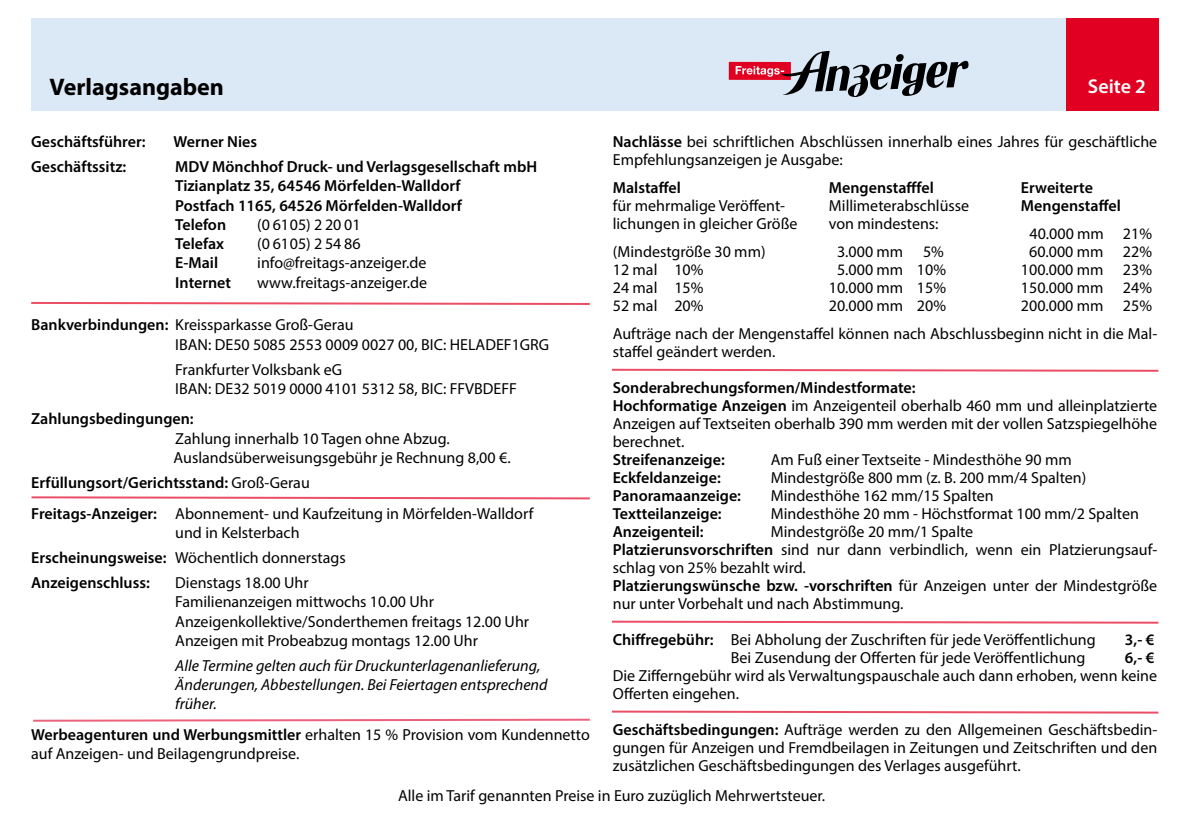
<style>
.page{position:relative;width:1191px;height:834px;background:#fff}
.page>*{position:absolute;margin:0;border:0;box-sizing:border-box;transform-origin:0 0}
.t1{font:700 24px "Myriad Pro";color:#000}
.t2{font:600 20px "Myriad Pro";color:#fff}
.t3{font:16px/18px "Myriad Pro";color:#000}
.t4{font:600 16px/19.2px "Myriad Pro";color:#000}
.t5{font:italic 16px/19.2px "Myriad Pro";color:#000}
.s1{font-weight:600}
.s2{font-weight:600;color:#fff}
.s3{color:#fff}
</style>
<div class="page">
<div style="left:31px;top:18px;width:1035px;height:93px;background:#dbe8f5"></div>
<div style="left:729px;top:62px;width:62px;height:18px;background:#e20022"></div>
<svg style="left:735px;top:51px;width:233px;height:46px"></svg>
<div style="left:1066px;top:18px;width:92px;height:93px;background:#e20022"></div>
<svg style="left:31px;top:301px;width:559px;height:4px"></svg>
<svg style="left:31px;top:496px;width:559px;height:4px"></svg>
<svg style="left:33px;top:718px;width:557px;height:4px"></svg>
<svg style="left:612px;top:368px;width:547px;height:4px"></svg>
<svg style="left:612px;top:620px;width:547px;height:4px"></svg>
<svg style="left:612px;top:710px;width:547px;height:4px"></svg>
<h1 class="t1" style="left:50px;top:71px;width:176px">Verlagsangaben</h1>
<p class="t2" style="left:1088px;top:74px;width:60px">Seite 2</p>
<p class="t4" style="left:31px;top:132px;width:116px">Geschäftsführer:</p>
<p class="t4" style="left:174px;top:132px;width:85px">Werner Nies</p>
<p class="t4" style="left:31px;top:157px;width:97px">Geschäftssitz:</p>
<p class="t4" style="left:175px;top:157px;width:363px">MDV Mönchhof Druck- und Verlagsgesellschaft mbH Tizianplatz 35, 64546 Mörfelden-Walldorf<br>Postfach 1165, 64526 Mörfelden-Walldorf<br>Telefon</p>
<p class="t3" style="left:257px;top:215px;width:105px">(0 6105) 2 20 01</p>
<p class="t4" style="left:175px;top:234px;width:50px">Telefax</p>
<p class="t3" style="left:257px;top:234px;width:105px">(0 6105) 2 54 86</p>
<p class="t4" style="left:175px;top:253px;width:44px">E-Mail</p>
<p class="t3" style="left:257px;top:254px;width:171px">info@freitags-anzeiger.de</p>
<p class="t4" style="left:175px;top:272px;width:57px">Internet</p>
<p class="t3" style="left:257px;top:273px;width:171px">www.freitags-anzeiger.de</p>
<p class="t3" style="left:175px;top:315px;width:375px;line-height:19.2px;text-indent:-144px"><span class="s1">Bankverbindungen:</span> Kreissparkasse Groß-Gerau<br>IBAN: DE50 5085 2553 0009 0027 00, BIC: HELADEF1GRG</p>
<p class="t3" style="left:175px;top:359px;width:343px;line-height:19.2px">Frankfurter Volksbank eG<br>IBAN: DE32 5019 0000 4101 5312 58, BIC: FFVBDEFF</p>
<p class="t4" style="left:31px;top:409px;width:164px">Zahlungsbedingungen:</p>
<p class="t3" style="left:174px;top:428px;width:338px;line-height:19.2px">Zahlung innerhalb 10 Tagen ohne Abzug.<br>Auslandsüberweisungsgebühr je Rechnung 8,00 €.</p>
<p class="t3" style="left:31px;top:467px;width:504px;line-height:30.6px"><span class="s1">Erfüllungsort/Gerichtsstand:</span> Groß-Gerau<br><span class="s1">Freitags-Anzeiger:</span> Abonnement- und Kaufzeitung in Mörfelden-Walldorf</p>
<p class="t3" style="left:31px;top:519px;width:316px;line-height:25.2px;text-indent:144px">und in Kelsterbach<br><span class="s1">Erscheinungsweise:</span> Wöchentlich donnerstags<br><span class="s1">Anzeigenschluss:</span></p>
<p class="t3" style="left:175px;top:573px;width:355px;line-height:19.2px">Dienstags 18.00 Uhr<br>Familienanzeigen mittwochs 10.00 Uhr Anzeigenkollektive/Sonderthemen freitags 12.00 Uhr Anzeigen mit Probeabzug montags 12.00 Uhr</p>
<p class="t5" style="left:175px;top:655px;width:374px">Alle Termine gelten auch für Druckunterlagenanlieferung,<br>Änderungen, Abbestellungen. Bei Feiertagen entsprechend früher.</p>
<p class="t3" style="left:31px;top:724px;width:560px;line-height:19.2px"><span class="s1">Werbeagenturen und Werbungsmittler</span> erhalten 15 % Provision vom Kundennetto auf Anzeigen- und Beilagengrundpreise.</p>
<p class="t3" style="left:613px;top:132px;width:546px"><span class="s1">Nachlässe</span> bei schriftlichen Abschlüssen innerhalb eines Jahres für geschäftliche<br>Empfehlungsanzeigen je Ausgabe:</p>
<p class="t4" style="left:613px;top:177px;width:70px">Malstaffel</p>
<p class="t4" style="left:829px;top:177px;width:106px">Mengenstafffel</p>
<p class="t4" style="left:1021px;top:177px;width:74px">Erweiterte</p>
<p class="t3" style="left:613px;top:196px;width:174px">für mehrmalige Veröffent-</p>
<p class="t3" style="left:829px;top:196px;width:142px">Millimeterabschlüsse</p>
<p class="t4" style="left:1021px;top:195px;width:101px">Mengenstaffel</p>
<p class="t3" style="left:613px;top:214px;width:186px">lichungen in gleicher Größe</p>
<p class="t3" style="left:829px;top:214px;width:111px">von mindestens:</p>
<p class="t3" style="left:1021px;top:224px;width:133px"><span class="s2">0</span>40.000 mm 21%</p>
<p class="t3" style="left:613px;top:242px;width:154px">(Mindestgröße 30 mm)</p>
<p class="t3" style="left:829px;top:242px;width:117px"><span class="s3">0</span>3.000 mm <span class="s3">0</span>5%</p>
<p class="t3" style="left:1021px;top:242px;width:133px"><span class="s3">0</span>60.000 mm 22%</p>
<p class="t3" style="left:613px;top:260px;width:92px">12 mal 10%</p>
<p class="t3" style="left:829px;top:260px;width:119px"><span class="s3">0</span>5.000 mm 10%</p>
<p class="t3" style="left:1021px;top:260px;width:133px">100.000 mm 23%</p>
<p class="t3" style="left:613px;top:278px;width:92px">24 mal 15%</p>
<p class="t3" style="left:829px;top:278px;width:119px">10.000 mm 15%</p>
<p class="t3" style="left:1021px;top:278px;width:133px">150.000 mm 24%</p>
<p class="t3" style="left:613px;top:296px;width:92px">52 mal 20%</p>
<p class="t3" style="left:829px;top:296px;width:119px">20.000 mm 20%</p>
<p class="t3" style="left:613px;top:291px;width:546px;line-height:28px;text-indent:408px">200.000 mm 25%<br>Aufträge nach der Mengenstaffel können nach Abschlussbeginn nicht in die Mal-</p>
<p class="t3" style="left:613px;top:342px;width:164px">staffel geändert werden.</p>
<p class="t3" style="left:613px;top:378px;width:546px"><span class="s1">Sonderabrechungsformen/Mindestformate:<br>Hochformatige Anzeigen</span> im Anzeigenteil oberhalb 460 mm und alleinplatzierte Anzeigen auf Textseiten oberhalb 390 mm werden mit der vollen Satzspiegelhöhe berechnet.</p>
<p class="t4" style="left:613px;top:449px;width:114px">Streifenanzeige:</p>
<p class="t3" style="left:771px;top:450px;width:302px">Am Fuß einer Textseite - Mindesthöhe 90 mm</p>
<p class="t4" style="left:613px;top:467px;width:110px">Eckfeldanzeige:</p>
<p class="t3" style="left:771px;top:468px;width:317px">Mindestgröße 800 mm (z. B. 200 mm/4 Spalten)</p>
<p class="t4" style="left:613px;top:485px;width:130px">Panoramaanzeige:</p>
<p class="t3" style="left:771px;top:486px;width:224px">Mindesthöhe 162 mm/15 Spalten</p>
<p class="t4" style="left:613px;top:503px;width:110px">Textteilanzeige:</p>
<p class="t3" style="left:771px;top:504px;width:369px">Mindesthöhe 20 mm - Höchstformat 100 mm/2 Spalten</p>
<p class="t4" style="left:613px;top:521px;width:92px">Anzeigenteil:</p>
<p class="t3" style="left:613px;top:522px;width:546px;text-indent:158px">Mindestgröße 20 mm/1 Spalte<br><span class="s1">Platzierunsvorschriften</span> sind nur dann verbindlich, wenn ein Platzierungsauf&shy;schlag von 25% bezahlt wird.<br><span class="s1">Platzierungswünsche bzw. -vorschriften</span> für Anzeigen unter der Mindestgröße nur unter Vorbehalt und nach Abstimmung.</p>
<p class="t3" style="left:613px;top:630px;width:484px"><span class="s1">Chiffregebühr:</span> Bei Abholung der Zuschriften für jede Veröffentlichung</p>
<p class="t4" style="left:1125px;top:629px;width:31px">3,- €</p>
<p class="t3" style="left:731px;top:648px;width:356px">Bei Zusendung der Offerten für jede Veröffentlichung</p>
<p class="t4" style="left:1125px;top:647px;width:31px">6,- €</p>
<p class="t3" style="left:613px;top:666px;width:546px">Die Zifferngebühr wird als Verwaltungspauschale auch dann erhoben, wenn keine<br>Offerten eingehen.</p>
<p class="t3" style="left:613px;top:720px;width:546px;text-align:justify"><span class="s1">Geschäftsbedingungen:</span> Aufträge werden zu den Allgemeinen Geschäftsbedin&shy;gungen für Anzeigen und Fremdbeilagen in Zeitungen und Zeitschriften und den zusätzlichen Geschäftsbedingungen des Verlages ausgeführt.</p>
<p class="t3" style="left:398px;top:786px;width:429px">Alle im Tarif genannten Preise in Euro zuzüglich Mehrwertsteuer.</p>
</div>
